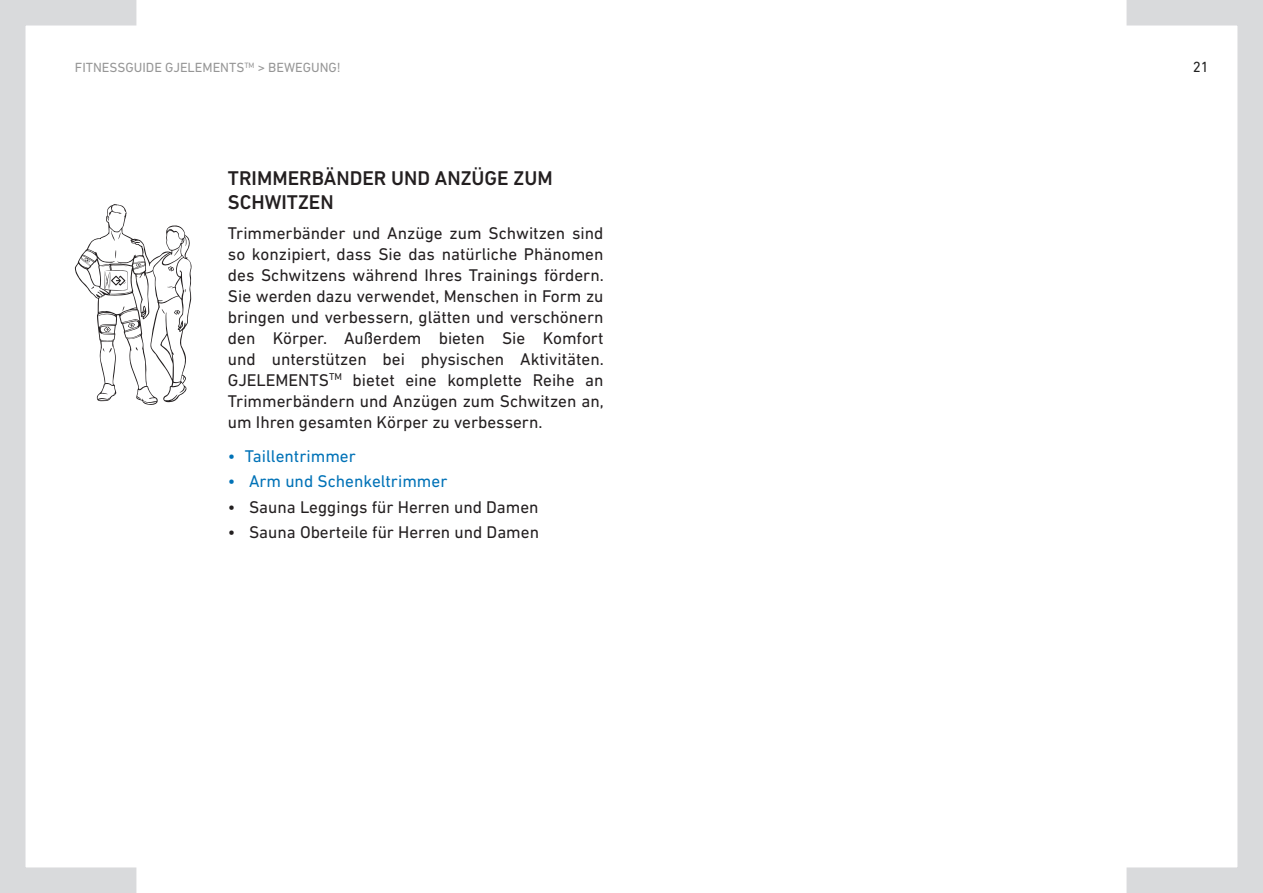
<style>
.page{position:relative;width:1263px;height:893px;background:#fff}
.page>*{position:absolute;margin:0;border:0;box-sizing:border-box;transform-origin:0 0}
.t1{font:500 20.25px/24.3px "DIN Next LT Pro";color:#231f20}
.t2{font:17.25px/21px "DIN Next LT Pro";color:#231f20;text-align:justify}
.t3{font:17.25px "DIN Next LT Pro";color:#0072b7}
.t4{font:15px "DIN Next LT Pro";color:#222}
.t5{font:13.5px "DIN Next LT Pro";color:#969696}
</style>
<div class="page">
<div style="left:0;top:0;width:149px;height:893px;border:26px solid #d9dadc"></div>
<div style="left:1114px;top:0;width:149px;height:893px;border:26px solid #d9dadc"></div>
<svg style="left:75px;top:204px;width:117px;height:201px"></svg>
<p class="t5" style="left:75px;top:60px;width:267px">FITNESSGUIDE GJELEMENTS<sup>TM</sup> &gt; BEWEGUNG!</p>
<p class="t4" style="left:1193px;top:59px;width:18px">21</p>
<p class="t1" style="left:228px;top:166px;width:326px">TRIMMERBÄNDER UND ANZÜGE ZUM<br>SCHWITZEN</p>
<p class="t2" style="left:228px;top:222px;width:377px">Trimmerbänder und Anzüge zum Schwitzen sind so konzipiert, dass Sie das natürliche Phänomen des Schwitzens während Ihres Trainings fördern.<br>Sie werden dazu verwendet, Menschen in Form zu bringen und verbessern, glätten und verschönern den Körper. Außerdem bieten Sie Komfort und unterstützen bei physischen Aktivitäten.<br>GJELEMENTS<sup>TM</sup> bietet eine komplette Reihe an Trimmerbändern und Anzügen zum Schwitzen an, um Ihren gesamten Körper zu verbessern.</p>
<p class="t3" style="left:228px;top:446px;width:129px">• Taillentrimmer</p>
<p class="t3" style="left:228px;top:471px;width:221px">• Arm und Schenkeltrimmer</p>
<p class="t2" style="left:228px;top:496px;width:312px">• Sauna Leggings für Herren und Damen</p>
<p class="t2" style="left:228px;top:521px;width:313px">• Sauna Oberteile für Herren und Damen</p>
</div>
